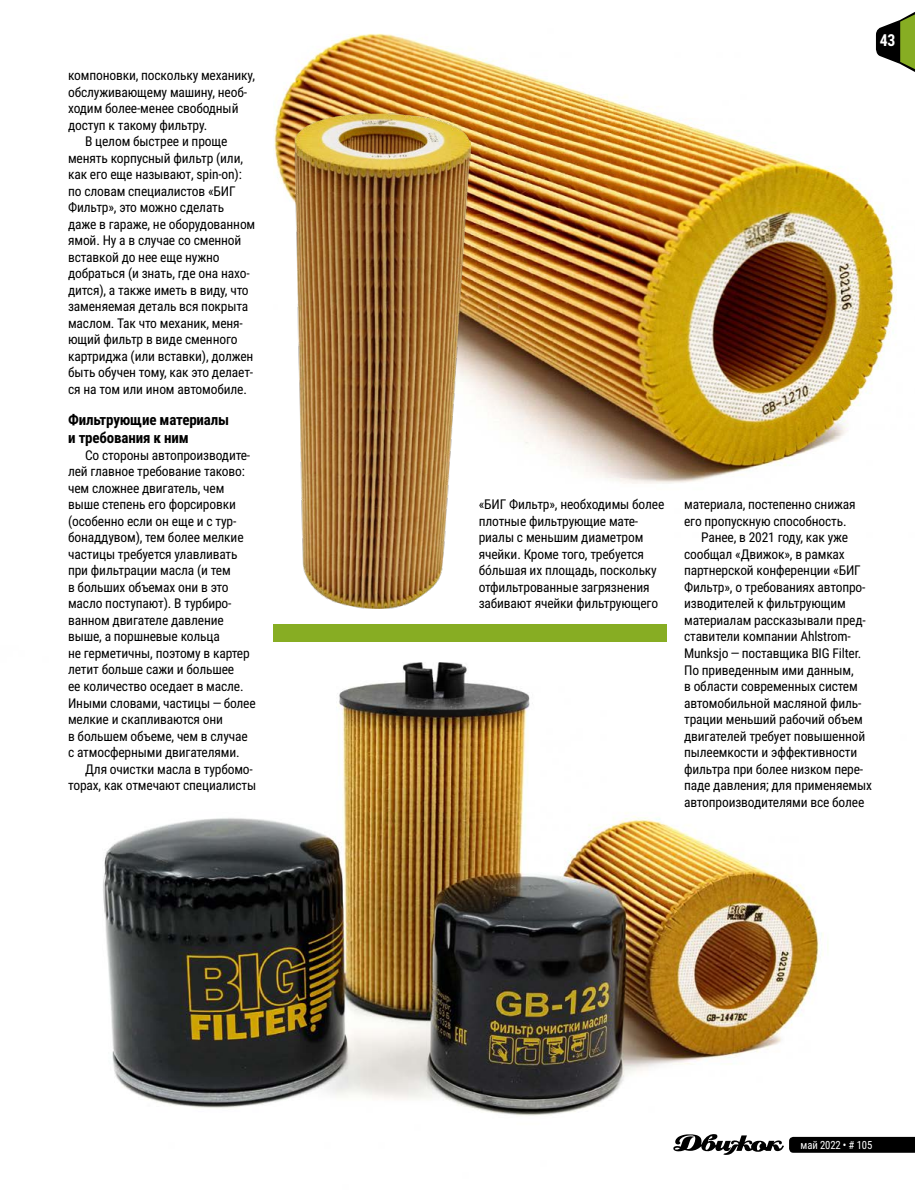
<style>
.page{position:relative;width:915px;height:1191px;background:#fff}
.page>*{position:absolute;margin:0;border:0;box-sizing:border-box;transform-origin:0 0}
.t1{font:700 16.5px "Roboto Condensed";color:#fff;scale:.95 1}
.t2{font:700 15px/18px "Roboto Condensed";letter-spacing:-.01em;color:#000}
.t3{font:13.5px/16.5px "Roboto Condensed";letter-spacing:-.01em;color:#000}
.t4{font:11.25px "Roboto Condensed";letter-spacing:-.01em;color:#fff;scale:.95 1}
</style>
<div class="page">
<img style="left:273px;top:33px;width:623px;height:451px">
<img style="left:103px;top:662px;width:725px;height:454px">
<div style="left:273px;top:624px;width:393px;height:17px;background:#87ad23"></div>
<img style="left:294px;top:113px;width:176px;height:495px">
<svg style="left:673px;top:1134px;width:241px;height:21px"></svg>
<svg style="left:875px;top:12px;width:39px;height:72px"></svg>
<p class="t3" style="left:68px;top:67px;width:188px">компоновки, поскольку механику,</p>
<p class="t3" style="left:68px;top:83px;width:180px">обслуживающему машину, необ-</p>
<p class="t3" style="left:68px;top:100px;width:172px">ходим более-менее свободный</p>
<p class="t3" style="left:68px;top:116px;width:141px">доступ к такому фильтру.</p>
<p class="t3" style="left:85px;top:133px;width:144px">В целом быстрее и проще</p>
<p class="t3" style="left:68px;top:149px;width:176px">менять корпусный фильтр (или,</p>
<p class="t3" style="left:68px;top:166px;width:175px">как его еще называют, spin-on):</p>
<p class="t3" style="left:68px;top:182px;width:169px">по словам специалистов «БИГ</p>
<p class="t3" style="left:68px;top:199px;width:158px">Фильтр», это можно сделать</p>
<p class="t3" style="left:68px;top:215px;width:189px">даже в гараже, не оборудованном</p>
<p class="t3" style="left:68px;top:232px;width:175px">ямой. Ну а в случае со сменной</p>
<p class="t3" style="left:68px;top:248px;width:153px">вставкой до нее еще нужно</p>
<p class="t3" style="left:68px;top:265px;width:183px">добраться (и знать, где она нахо-</p>
<p class="t3" style="left:68px;top:281px;width:182px">дится), а также иметь в виду, что</p>
<p class="t3" style="left:68px;top:298px;width:182px">заменяемая деталь вся покрыта</p>
<p class="t3" style="left:68px;top:314px;width:176px">маслом. Так что механик, меня-</p>
<p class="t3" style="left:68px;top:331px;width:171px">ющий фильтр в виде сменного</p>
<p class="t3" style="left:68px;top:347px;width:187px">картриджа (или вставки), должен</p>
<p class="t3" style="left:68px;top:364px;width:187px">быть обучен тому, как это делает-</p>
<p class="t3" style="left:68px;top:380px;width:180px">ся на том или ином автомобиле.</p>
<p class="t2" style="left:68px;top:410px;width:162px">Фильтрующие материалы и требования к ним</p>
<p class="t3" style="left:68px;top:446px;width:189px;text-indent:17px">Со стороны автопроизводите&shy;лей главное требование таково: чем сложнее двигатель, чем выше степень его форсировки (особенно если он еще и с тур&shy;бонаддувом), тем более мелкие частицы требуется улавливать при фильтрации масла (и тем<br>в больших объемах они в это масло поступают). В турбиро&shy;ванном двигателе давление выше, а поршневые кольца<br>не герметичны, поэтому в картер летит больше сажи и большее<br>ее количество оседает в масле.<br>Иными словами, частицы — более мелкие и скапливаются они<br>в большем объеме, чем в случае с атмосферными двигателями.</p>
<p class="t3" style="left:68px;top:760px;width:190px;text-align:right">Для очистки масла в турбомо&shy;торах, как отмечают специалисты</p>
<p class="t1" style="left:879px;top:28px;width:18px">43</p>
<p class="t3" style="left:478px;top:496px;width:187px">«БИГ Фильтр», необходимы более плотные фильтрующие мате&shy;риалы с меньшим диаметром ячейки. Кроме того, требуется бóльшая их площадь, поскольку отфильтрованные загрязнения забивают ячейки фильтрующего</p>
<p class="t3" style="left:684px;top:496px;width:173px">материала, постепенно снижая</p>
<p class="t3" style="left:684px;top:512px;width:164px">его пропускную способность.</p>
<p class="t3" style="left:701px;top:529px;width:148px">Ранее, в 2021 году, как уже</p>
<p class="t3" style="left:684px;top:545px;width:162px">сообщал «Движок», в рамках</p>
<p class="t3" style="left:684px;top:562px;width:178px">партнерской конференции «БИГ</p>
<p class="t3" style="left:684px;top:578px;width:183px">Фильтр», о требованиях автопро-</p>
<p class="t3" style="left:684px;top:595px;width:163px">изводителей к фильтрующим</p>
<p class="t3" style="left:684px;top:611px;width:183px">материалам рассказывали пред-</p>
<p class="t3" style="left:684px;top:628px;width:168px">ставители компании Ahlstrom-</p>
<p class="t3" style="left:684px;top:644px;width:179px">Munksjo — поставщика BIG Filter.</p>
<p class="t3" style="left:684px;top:661px;width:171px">По приведенным ими данным,</p>
<p class="t3" style="left:684px;top:677px;width:175px">в области современных систем</p>
<p class="t3" style="left:684px;top:694px;width:179px">автомобильной масляной филь-</p>
<p class="t3" style="left:684px;top:710px;width:180px">трации меньший рабочий объем</p>
<p class="t3" style="left:684px;top:727px;width:183px">двигателей требует повышенной</p>
<p class="t3" style="left:684px;top:743px;width:175px">пылеемкости и эффективности</p>
<p class="t3" style="left:684px;top:760px;width:181px">фильтра при более низком пере-</p>
<p class="t3" style="left:684px;top:776px;width:189px">паде давления; для применяемых</p>
<p class="t3" style="left:684px;top:793px;width:182px">автопроизводителями все более</p>
<p class="t4" style="left:800px;top:1137px;width:77px">май 2022 • # 105</p>
</div>
